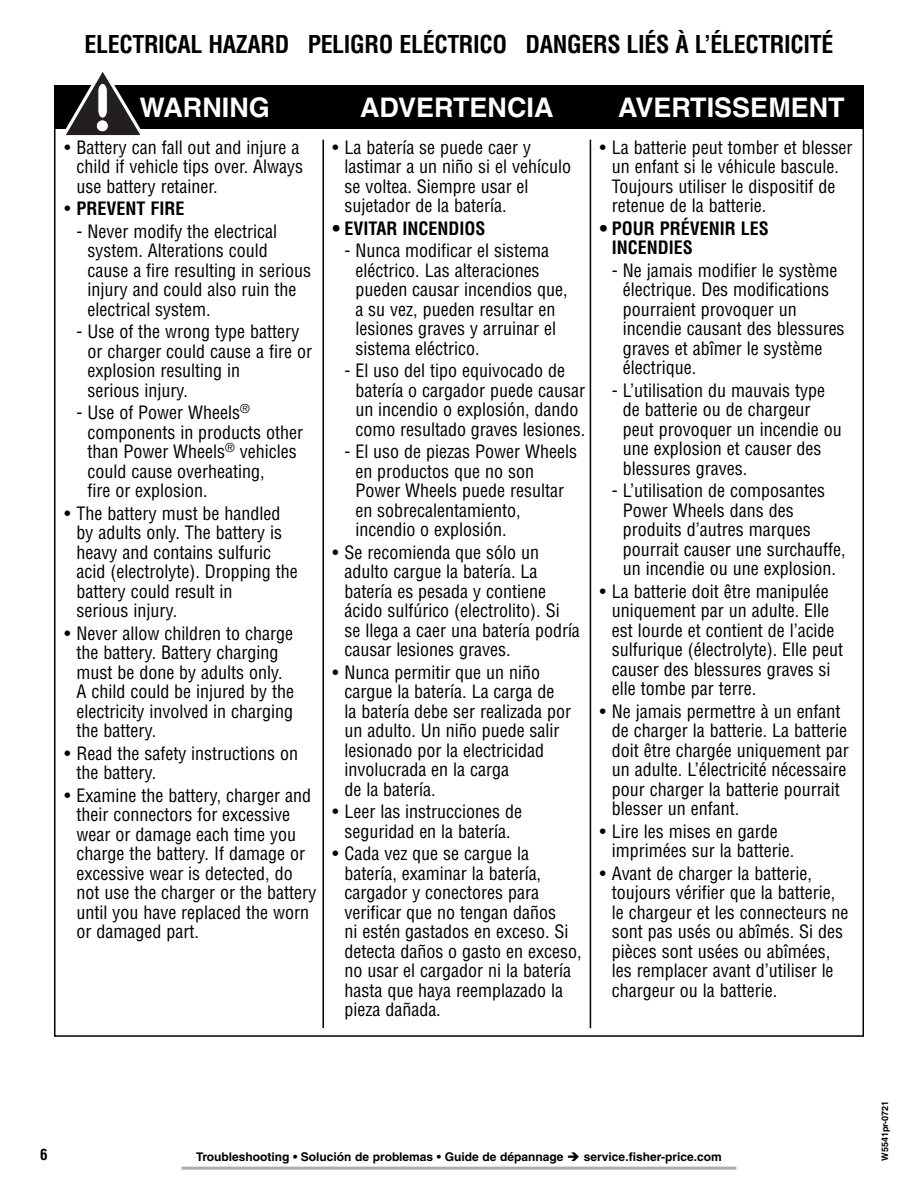
<style>
.page{position:relative;width:918px;height:1188px;background:#fff}
.page>*{position:absolute;margin:0;border:0;box-sizing:border-box;transform-origin:0 0}
.t1{font:700 27px "Helvetica LT Std";color:#fff}
.t2{font:700 condensed 24px "Helvetica LT Std";letter-spacing:-.015em;color:#000}
.t3{font:condensed 18px/19.5px "Helvetica LT Std";color:#000}
.t4{font:700 condensed 18px/19.5px "Helvetica LT Std";color:#000}
.t5{font:700 condensed 15px "Helvetica LT Std";color:#000}
.t6{font:700 12px "Helvetica LT Std";color:#000}
.t7{font:700 9px "Helvetica LT Std";color:#000}
.s1{font-weight:400}
</style>
<div class="page">
<hr style="left:182px;top:1167px;width:554px;height:3px;background:#adadad">
<div style="left:54px;top:86px;width:810px;height:42px;background:#000"></div>
<svg style="left:60px;top:72px;width:86px;height:64px"></svg>
<div style="left:96px;top:120px;width:13px;height:12px;background:#fff;border:1px solid #231f20;border-radius:50%"></div>
<hr style="left:322px;top:140px;width:2px;height:888px;background:#000">
<hr style="left:590px;top:140px;width:1px;height:888px;background:#000">
<h2 class="t2" style="left:84px;top:36px;width:751px">ELECTRICAL HAZARD PELIGRO ELÉCTRICO DANGERS LIÉS À L’ÉLECTRICITÉ</h2>
<h1 class="t1" style="left:140px;top:97px;width:132px">WARNING</h1>
<h1 class="t1" style="left:360px;top:97px;width:195px">ADVERTENCIA</h1>
<h1 class="t1" style="left:618px;top:97px;width:228px">AVERTISSEMENT</h1>
<p class="t3" style="left:76px;top:139px;width:228px;text-indent:-12px">• Battery can fall out and injure a child if vehicle tips over. Always use battery retainer.</p>
<p class="t4" style="left:64px;top:201px;width:121px"><span class="s1">•</span> PREVENT FIRE</p>
<p class="t3" style="left:87px;top:223px;width:225px;text-indent:-11px">- Never modify the electrical system. Alterations could cause a fire resulting in serious injury and could also ruin the electrical system.</p>
<p class="t3" style="left:87px;top:324px;width:226px;text-indent:-11px">- Use of the wrong type battery or charger could cause a fire or explosion resulting in<br>serious injury.</p>
<p class="t3" style="left:87px;top:405px;width:217px;text-indent:-11px">- Use of Power Wheels<sup>® </sup>components in products other than Power Wheels<sup>®</sup> vehicles could cause overheating,<br>fire or explosion.</p>
<p class="t3" style="left:76px;top:505px;width:223px;text-indent:-12px">• The battery must be handled by adults only. The battery is heavy and contains sulfuric acid (electrolyte). Dropping the battery could result in<br>serious injury.</p>
<p class="t3" style="left:76px;top:625px;width:219px;text-indent:-12px">• Never allow children to charge the battery. Battery charging must be done by adults only.<br>A child could be injured by the electricity involved in charging the battery.</p>
<p class="t3" style="left:76px;top:745px;width:223px;text-indent:-12px">• Read the safety instructions on the battery.</p>
<p class="t3" style="left:76px;top:787px;width:241px;text-indent:-12px">• Examine the battery, charger and their connectors for excessive wear or damage each time you charge the battery. If damage or excessive wear is detected, do not use the charger or the battery until you have replaced the worn or damaged part.</p>
<p class="t3" style="left:344px;top:139px;width:228px;text-indent:-12px">• La batería se puede caer y lastimar a un niño si el vehículo se voltea. Siempre usar el sujetador de la batería.</p>
<p class="t4" style="left:332px;top:220px;width:154px">• EVITAR INCENDIOS</p>
<p class="t3" style="left:355px;top:243px;width:214px;text-indent:-11px">- Nunca modificar el sistema eléctrico. Las alteraciones pueden causar incendios que, a su vez, pueden resultar en lesiones graves y arruinar el sistema eléctrico.</p>
<p class="t3" style="left:355px;top:363px;width:231px;text-indent:-11px">- El uso del tipo equivocado de batería o cargador puede causar un incendio o explosión, dando como resultado graves lesiones.</p>
<p class="t3" style="left:355px;top:444px;width:223px;text-indent:-11px">- El uso de piezas Power Wheels en productos que no son<br>Power Wheels puede resultar en sobrecalentamiento, incendio o explosión.</p>
<p class="t3" style="left:344px;top:544px;width:237px;text-indent:-12px">• Se recomienda que sólo un adulto cargue la batería. La batería es pesada y contiene ácido sulfúrico (electrolito). Si se llega a caer una batería podría causar lesiones graves.</p>
<p class="t3" style="left:344px;top:664px;width:228px;text-indent:-12px">• Nunca permitir que un niño cargue la batería. La carga de la batería debe ser realizada por un adulto. Un niño puede salir lesionado por la electricidad involucrada en la carga<br>de la batería.</p>
<p class="t3" style="left:332px;top:804px;width:191px;text-align:center">• Leer las instrucciones de seguridad en la batería.</p>
<p class="t3" style="left:344px;top:846px;width:239px;text-indent:-12px">• Cada vez que se cargue la batería, examinar la batería, cargador y conectores para verificar que no tengan daños<br>ni estén gastados en exceso. Si detecta daños o gasto en exceso, no usar el cargador ni la batería hasta que haya reemplazado la pieza dañada.</p>
<p class="t3" style="left:612px;top:139px;width:242px;text-indent:-12px">• La batterie peut tomber et blesser un enfant si le véhicule bascule.<br>Toujours utiliser le dispositif de retenue de la batterie.</p>
<p class="t4" style="left:612px;top:220px;width:158px;text-indent:-12px">• POUR PRÉVENIR LES<br>INCENDIES</p>
<p class="t3" style="left:623px;top:262px;width:223px;text-indent:-11px">- Ne jamais modifier le système électrique. Des modifications pourraient provoquer un incendie causant des blessures graves et abîmer le système électrique.</p>
<p class="t3" style="left:623px;top:382px;width:220px;text-indent:-11px">- L’utilisation du mauvais type de batterie ou de chargeur peut provoquer un incendie ou une explosion et causer des blessures graves.</p>
<p class="t3" style="left:623px;top:483px;width:224px;text-indent:-11px">- L’utilisation de composantes<br>Power Wheels dans des produits d’autres marques pourrait causer une surchauffe, un incendie ou une explosion.</p>
<p class="t3" style="left:612px;top:583px;width:233px;text-indent:-12px">• La batterie doit être manipulée uniquement par un adulte. Elle est lourde et contient de l’acide sulfurique (électrolyte). Elle peut causer des blessures graves si elle tombe par terre.</p>
<p class="t3" style="left:612px;top:703px;width:238px;text-indent:-12px">• Ne jamais permettre à un enfant de charger la batterie. La batterie doit être chargée uniquement par un adulte. L’électricité nécessaire pour charger la batterie pourrait blesser un enfant.</p>
<p class="t3" style="left:612px;top:823px;width:184px;text-indent:-12px">• Lire les mises en garde imprimées sur la batterie.</p>
<p class="t3" style="left:612px;top:865px;width:238px;text-indent:-12px">• Avant de charger la batterie, toujours vérifier que la batterie, le chargeur et les connecteurs ne sont pas usés ou abîmés. Si des pièces sont usées ou abîmées, les remplacer avant d’utiliser le chargeur ou la batterie.</p>
<p class="t5" style="left:40px;top:1150px;width:9px">6</p>
<p class="t6" style="left:196px;top:1153px;width:369px">Troubleshooting • Solución de problemas • Guide de dépannage</p>
<p class="t6" style="left:584px;top:1153px;width:140px">service.fisher-price.com</p>
<p class="t7" style="left:882px;top:1161px;width:62px;rotate:-90deg">W5541pr-0721</p>
</div>
